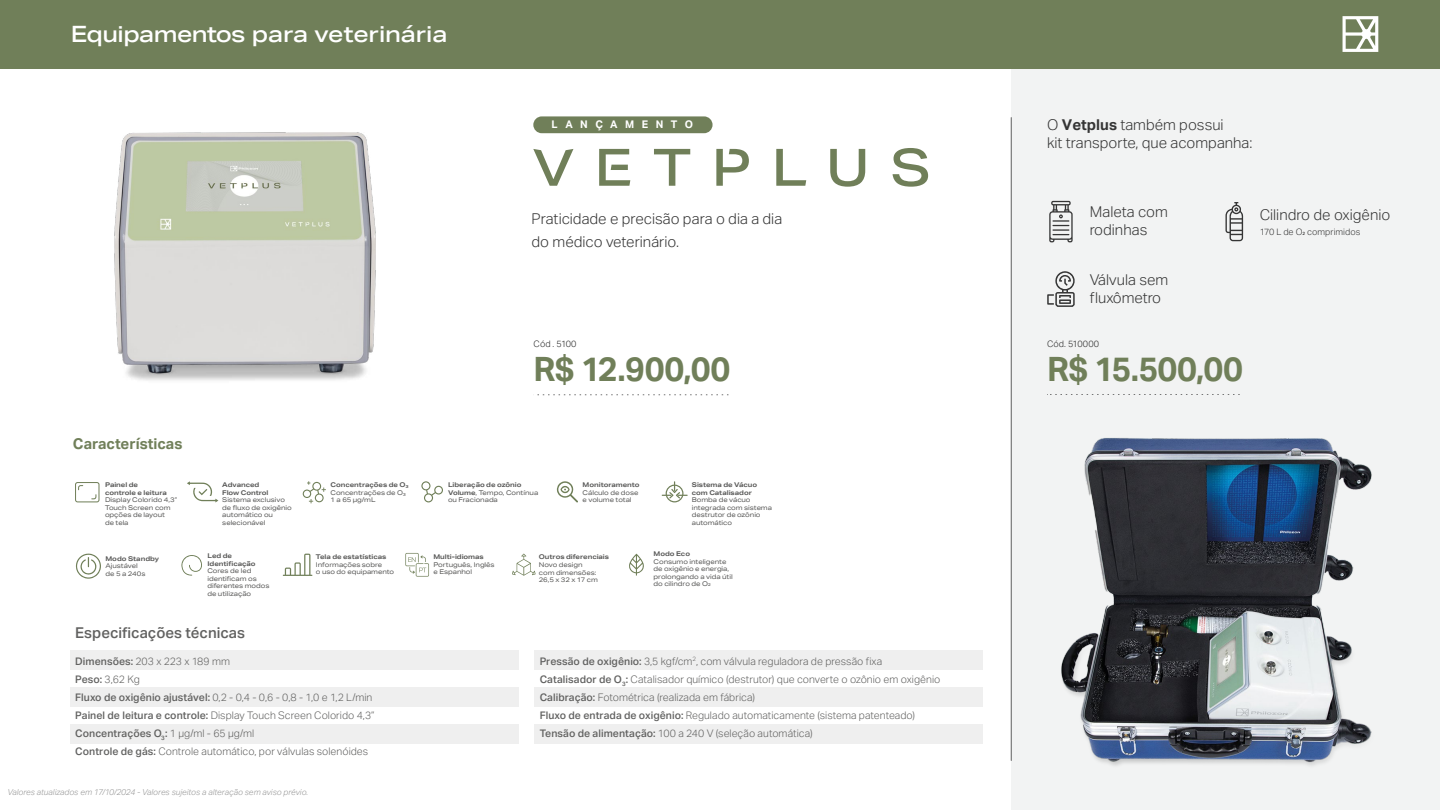
<style>
.page{position:relative;width:1440px;height:810px;background:#fff}
.page>*{position:absolute;margin:0;border:0;box-sizing:border-box;transform-origin:0 0}
.t1{font:700 33.75px "Aktiv Grotesk";letter-spacing:-.015em;color:#707f59}
.t2{font:500 22.5px "Aktiv Grotesk Ex";letter-spacing:-.02em;color:#fff}
.t3{font:300 15px/18px "Aktiv Grotesk";color:#353535}
.t4{font:500 15px "Aktiv Grotesk";color:#616160}
.t5{font:700 15px "Aktiv Grotesk";color:#707f59}
.t6{font:700 10.57px "Aktiv Grotesk";letter-spacing:.705em;color:#fff}
.t7{font:300 10.5px/18px "Aktiv Grotesk";color:#616160}
.t8{font:300 9px "Aktiv Grotesk";letter-spacing:.005em;color:#353535}
.t9{font:300 9px "Aktiv Grotesk";color:#262626}
.t10{font:italic 300 8.25px "Aktiv Grotesk";letter-spacing:.005em;color:#969696}
.t11{font:6.52px/7.6px "Aktiv Grotesk Ex";letter-spacing:-.01em;color:#575756}
.t12{font:700 6.52px/7.6px "Aktiv Grotesk Ex";letter-spacing:-.005em;color:#575756}
.s1{font-weight:700}
.s2{font-weight:500}
.s3{font-weight:500;font-size:4.5px}
</style>
<div class="page">
<div style="left:1011px;top:65px;width:429px;height:745px;background:#f2f3f3"></div>
<svg style="left:1047px;top:394px;width:193px;height:1px"></svg>
<svg style="left:1049px;top:201px;width:24px;height:41px"></svg>
<svg style="left:1047px;top:271px;width:28px;height:36px"></svg>
<svg style="left:1226px;top:202px;width:17px;height:39px"></svg>
<svg style="left:537px;top:394px;width:191px;height:1px"></svg>
<div style="left:0;top:0;width:1440px;height:68px;background:#707f59"></div>
<svg style="left:1343px;top:16px;width:35px;height:36px"></svg>
<hr style="left:1011px;top:118px;width:1px;height:642px;background:#5f5f5f">
<div style="left:533px;top:116px;width:180px;height:17px;background:#707f59;border-radius:8px"></div>
<svg style="left:654px;top:149px;width:36px;height:37px"></svg>
<svg style="left:716px;top:149px;width:33px;height:37px"></svg>
<svg style="left:776px;top:149px;width:30px;height:37px"></svg>
<svg style="left:830px;top:149px;width:35px;height:38px"></svg>
<svg style="left:893px;top:148px;width:35px;height:39px"></svg>
<svg style="left:533px;top:149px;width:40px;height:37px"></svg>
<svg style="left:599px;top:149px;width:31px;height:37px"></svg>
<svg style="left:557px;top:481px;width:21px;height:22px"></svg>
<svg style="left:75px;top:482px;width:25px;height:20px"></svg>
<svg style="left:187px;top:481px;width:31px;height:21px"></svg>
<svg style="left:662px;top:481px;width:26px;height:21px"></svg>
<svg style="left:421px;top:481px;width:22px;height:21px"></svg>
<svg style="left:303px;top:481px;width:23px;height:22px"></svg>
<svg style="left:76px;top:553px;width:25px;height:26px"></svg>
<svg style="left:512px;top:554px;width:24px;height:22px"></svg>
<svg style="left:283px;top:554px;width:29px;height:22px"></svg>
<svg style="left:181px;top:555px;width:21px;height:21px"></svg>
<svg style="left:405px;top:553px;width:24px;height:24px"></svg>
<div style="left:534px;top:651px;width:448px;height:19px;background:#efefef"></div>
<div style="left:534px;top:687px;width:448px;height:20px;background:#efefef"></div>
<div style="left:534px;top:724px;width:448px;height:19px;background:#efefef"></div>
<div style="left:70px;top:651px;width:448px;height:19px;background:#efefef"></div>
<div style="left:70px;top:687px;width:448px;height:20px;background:#efefef"></div>
<div style="left:70px;top:724px;width:448px;height:19px;background:#efefef"></div>
<svg style="left:629px;top:554px;width:15px;height:22px"></svg>
<img style="left:1061px;top:438px;width:311px;height:328px">
<img style="left:114px;top:133px;width:262px;height:248px">
<h2 class="t2" style="left:71px;top:20px;width:378px">Equipamentos para veterinária</h2>
<h3 class="t5" style="left:73px;top:434px;width:111px">Características</h3>
<p class="t6" style="left:551px;top:118px;width:143px">LANÇAMENTO</p>
<h3 class="t3" style="left:532px;top:208px;width:252px;line-height:22.5px">Praticidade e precisão para o dia a dia do médico veterinário.</h3>
<p class="t9" style="left:534px;top:339px;width:44px">Cód . 5100</p>
<h1 class="t1" style="left:534px;top:348px;width:198px">R$ 12.900,00</h1>
<p class="t12" style="left:105px;top:481px;width:63px">Painel de controle e leitura</p>
<p class="t11" style="left:105px;top:496px;width:74px">Display Colorido 4,3”<br>Touch Screen com opções de layout<br>de tela</p>
<p class="t12" style="left:222px;top:481px;width:48px">Advanced<br>Flow Control</p>
<p class="t11" style="left:222px;top:496px;width:71px">Sistema exclusivo de fluxo de oxigênio automático ou selecionável</p>
<p class="t12" style="left:331px;top:481px;width:80px">Concentrações de O₃</p>
<p class="t11" style="left:331px;top:488px;width:77px">Concentrações de O₃<br>1 a 65 µg/mL</p>
<p class="t11" style="left:448px;top:481px;width:92px"><span class="s1">Liberação de ozônio<br>Volume</span>, Tempo, Contínua ou Fracionada</p>
<p class="t12" style="left:583px;top:481px;width:58px">Monitoramento</p>
<p class="t11" style="left:583px;top:488px;width:57px">Cálculo de dose e volume total</p>
<p class="t12" style="left:692px;top:481px;width:67px">Sistema de Vácuo com Catalisador</p>
<p class="t11" style="left:692px;top:496px;width:82px">Bomba de vácuo integrada com sistema destrutor de ozônio automático</p>
<p class="t12" style="left:654px;top:550px;width:38px">Modo Eco</p>
<p class="t11" style="left:654px;top:557px;width:81px">Consumo inteligente de oxigênio e energia, prolongando a vida útil do cilindro de O2</p>
<p class="t12" style="left:207px;top:552px;width:50px">Led de<br>Identificação</p>
<p class="t11" style="left:207px;top:567px;width:64px">Cores de led identificam os diferentes modos de utilização</p>
<h3 class="t4" style="left:75px;top:624px;width:171px">Especificações técnicas</h3>
<p class="t7" style="left:75px;top:652px;width:301px"><span class="s2">Dimensões:</span> 203 x 223 x 189 mm<br><span class="s2">Peso:</span> 3,62 Kg<br><span class="s2">Fluxo de oxigênio ajustável:</span> 0,2 - 0,4 - 0,6 - 0,8 - 1,0 e 1,2 L/min <span class="s2">Painel de leitura e controle:</span> Display Touch Screen Colorido 4,3” <span class="s2">Concentrações O</span><sub>3</sub><span class="s2">:</span> 1 µg/ml - 65 µg/ml<br><span class="s2">Controle de gás:</span> Controle automático, por válvulas solenóides</p>
<p class="t7" style="left:540px;top:652px;width:402px"><span class="s2">Pressão de oxigênio:</span> 3,5 kgf/cm<sup>2</sup>, com válvula reguladora de pressão fixa <span class="s2">Catalisador de O</span><sub>3</sub><span class="s2">:</span> Catalisador químico (destrutor) que converte o ozônio em oxigênio <span class="s2">Calibração:</span> Fotométrica (realizada em fábrica)<br><span class="s2">Fluxo de entrada de oxigênio:</span> Regulado automaticamente (sistema patenteado)<br><span class="s2">Tensão de alimentação:</span> 100 a 240 V (seleção automática)</p>
<p class="t10" style="left:7px;top:788px;width:302px">Valores atualizados em 17/10/2024 - Valores sujeitos a alteração sem aviso prévio.</p>
<p class="t12" style="left:316px;top:553px;width:72px">Tela de estatísticas</p>
<p class="t11" style="left:316px;top:561px;width:80px">Informações sobre<br>o uso do equipamento</p>
<p class="t12" style="left:433px;top:553px;width:52px">Multi-idiomas</p>
<p class="t11" style="left:433px;top:561px;width:63px">Português, Inglês e Espanhol</p>
<p class="t12" style="left:539px;top:553px;width:72px">Outros diferenciais</p>
<p class="t11" style="left:539px;top:561px;width:61px">Novo design com dimensões:<br>26,5 x 32 x 17 cm</p>
<p class="t12" style="left:106px;top:554px;width:55px">Modo Standby</p>
<p class="t11" style="left:106px;top:562px;width:42px">Ajustável de 5 a 240s</p>
<h3 class="t3" style="left:1047px;top:115px;width:207px">O <span class="s1">Vetplus</span> também possui<br>kit transporte, que acompanha:</h3>
<h3 class="t3" style="left:1090px;top:203px;width:80px">Maleta com rodinhas</h3>
<h3 class="t3" style="left:1090px;top:271px;width:80px">Válvula sem fluxômetro</h3>
<p class="t9" style="left:1047px;top:339px;width:53px">Cód. 510000</p>
<h1 class="t1" style="left:1047px;top:348px;width:197px">R$ 15.500,00</h1>
<h3 class="t3" style="left:1260px;top:205px;width:132px">Cilindro de oxigênio</h3>
<p class="t8" style="left:1260px;top:226px;width:102px">170 L de O<span class="s3">2</span> comprimidos</p>
</div>
